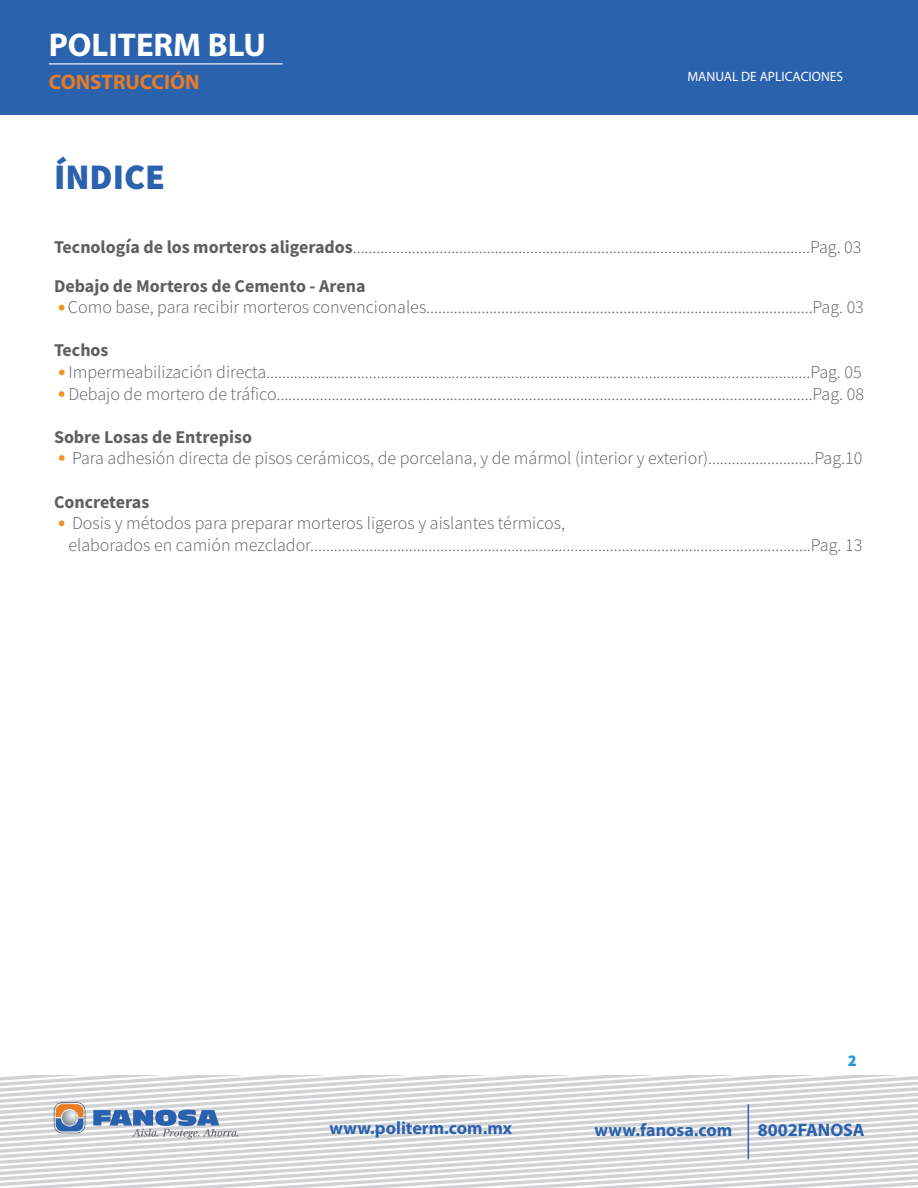
<style>
.page{position:relative;width:918px;height:1188px;background:#fff}
.page>*{position:absolute;margin:0;border:0;box-sizing:border-box;transform-origin:0 0}
.t1{font:900 36px "Source Sans Pro";color:#2b62ae}
.t2{font:700 33px "Myriad Pro";color:#fff}
.t3{font:700 21px "Myriad Pro";color:#e87c24}
.t4{font:300 18px/21.6px "Source Sans Pro";color:#5f5f62}
.t5{font:700 18px "Myriad Pro";color:#2b62ae}
.t6{font:700 18px "Source Sans Pro";color:#5f5f62}
.t7{font:900 16.5px "Source Sans Pro";color:#1e99d5}
.t8{font:13.5px "Myriad Pro";color:#fff}
.s1{font-weight:700}
</style>
<div class="page">
<div style="left:0;top:0;width:918px;height:115px;background:#2b62ae"></div>
<svg style="left:59px;top:305px;width:6px;height:5px"></svg>
<svg style="left:59px;top:370px;width:6px;height:5px"></svg>
<svg style="left:59px;top:391px;width:6px;height:6px"></svg>
<svg style="left:59px;top:455px;width:6px;height:6px"></svg>
<svg style="left:59px;top:520px;width:6px;height:6px"></svg>
<svg style="left:54px;top:1102px;width:31px;height:31px"></svg>
<svg style="left:93px;top:1110px;width:146px;height:29px"></svg>
<hr style="left:748px;top:1104px;width:1px;height:55px;background:#2b62ae">
<hr style="left:49px;top:63px;width:234px;height:1px;background:#fff">
<h2 class="t2" style="left:49px;top:24px;width:219px">POLITERM BLU</h2>
<p class="t3" style="left:49px;top:68px;width:152px">CONSTRUCCIÓN</p>
<p class="t8" style="left:688px;top:68px;width:157px">MANUAL DE APLICACIONES</p>
<h1 class="t1" style="left:54px;top:152px;width:113px">ÍNDICE</h1>
<p class="t4" style="left:54px;top:228px;width:809px;line-height:38.1px"><span class="s1">Tecnología de los morteros aligerados</span>....................................................................................................................Pag. 03<br><span class="s1">Debajo de Morteros de Cemento - Arena</span></p>
<p class="t4" style="left:68px;top:296px;width:797px">Como base, para recibir morteros convencionales..................................................................................................Pag. 03</p>
<p class="t6" style="left:54px;top:338px;width:56px">Techos</p>
<p class="t4" style="left:68px;top:361px;width:797px">Impermeabilización directa..........................................................................................................................................Pag. 05<br>Debajo de mortero de tráfico........................................................................................................................................Pag. 08</p>
<p class="t6" style="left:54px;top:425px;width:200px">Sobre Losas de Entrepiso</p>
<p class="t4" style="left:72px;top:448px;width:792px">Para adhesión directa de pisos cerámicos, de porcelana, y de mármol (interior y exterior)...........................Pag.10</p>
<p class="t6" style="left:54px;top:489px;width:97px">Concreteras</p>
<p class="t4" style="left:68px;top:512px;width:795px">Dosis y métodos para preparar morteros ligeros y aislantes térmicos,<br>elaborados en camión mezclador...............................................................................................................................Pag. 13</p>
<p class="t7" style="left:848px;top:1049px;width:10px">2</p>
<p class="t5" style="left:329px;top:1116px;width:184px">www.politerm.com.mx</p>
<p class="t5" style="left:595px;top:1118px;width:139px">www.fanosa.com</p>
<p class="t5" style="left:758px;top:1118px;width:108px">8002FANOSA</p>
</div>
